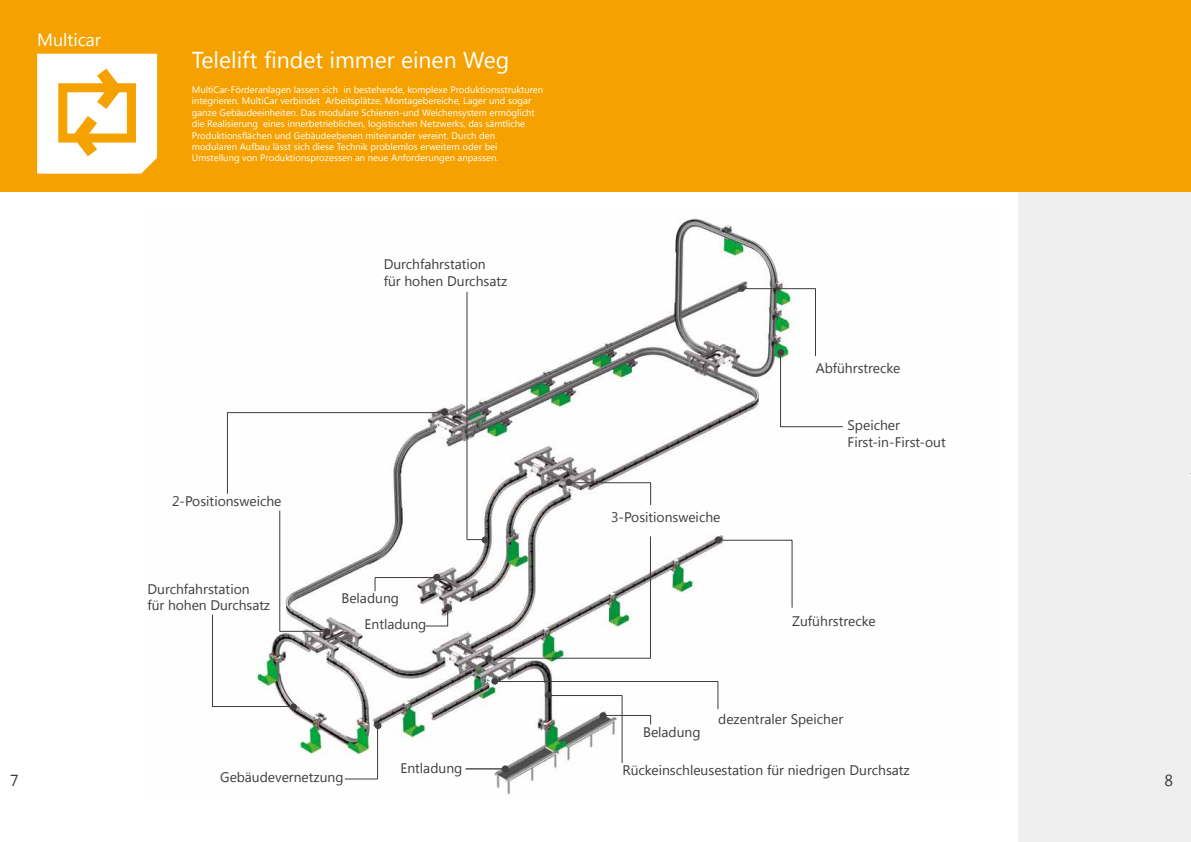
<style>
.page{position:relative;width:1191px;height:842px;background:#fff}
.page>*{position:absolute;margin:0;border:0;box-sizing:border-box;transform-origin:0 0}
.t1{font:23px "Segoe UI";color:#fff}
.t2{font:17.7px "Segoe UI";color:#fff}
.t3{font:16px "Segoe UI";color:#3f3b3a}
.t4{font:13.8px/16.6px "Segoe UI";color:#3f3b3a}
.t5{font:9.5px/11.4px "Segoe UI";color:#fff}
</style>
<div class="page">
<div style="left:1019px;top:191px;width:172px;height:651px;background:#efefef"></div>
<div style="left:0;top:0;width:1191px;height:191px;background:#f5a200"></div>
<svg style="left:37px;top:54px;width:120px;height:120px"></svg>
<img style="left:212px;top:218px;width:631px;height:576px">
<hr style="left:212px;top:706px;width:80px;height:1px;background:#3f3b3a">
<hr style="left:212px;top:615px;width:1px;height:91px;background:#3f3b3a">
<hr style="left:741px;top:288px;width:74px;height:1px;background:#3f3b3a">
<hr style="left:815px;top:289px;width:1px;height:67px;background:#3f3b3a">
<div style="left:290px;top:703px;width:7px;height:7px;background:#3f3b3a;border-radius:50%"></div>
<div style="left:738px;top:285px;width:7px;height:7px;background:#454144;border-radius:50%"></div>
<hr style="left:780px;top:426px;width:63px;height:1px;background:#3f3b3a">
<hr style="left:780px;top:355px;width:1px;height:72px;background:#3f3b3a">
<hr style="left:465px;top:768px;width:37px;height:1px;background:#000">
<div style="left:777px;top:349px;width:7px;height:7px;background:#454144;border-radius:50%"></div>
<hr style="left:718px;top:540px;width:74px;height:1px;background:#3f3b3a">
<hr style="left:791px;top:540px;width:1px;height:68px;background:#3f3b3a">
<div style="left:715px;top:536px;width:6px;height:7px;background:#454144;border-radius:50%"></div>
<hr style="left:548px;top:695px;width:74px;height:1px;background:#3f3b3a">
<hr style="left:622px;top:695px;width:1px;height:68px;background:#3f3b3a">
<div style="left:545px;top:692px;width:7px;height:7px;background:#454144;border-radius:50%"></div>
<div style="left:502px;top:765px;width:6px;height:7px;background:#454144;border-radius:50%"></div>
<div style="left:374px;top:722px;width:7px;height:7px;background:#454144;border-radius:50%"></div>
<hr style="left:377px;top:726px;width:1px;height:53px;background:#3f3b3a">
<hr style="left:345px;top:778px;width:32px;height:1px;background:#3f3b3a">
<div style="left:491px;top:678px;width:7px;height:7px;background:#454144;border-radius:50%"></div>
<hr style="left:495px;top:681px;width:223px;height:1px;background:#3f3b3a">
<svg style="left:717px;top:682px;width:1px;height:27px"></svg>
<div style="left:323px;top:628px;width:7px;height:7px;background:#3f3b3a;border-radius:50%"></div>
<hr style="left:280px;top:631px;width:47px;height:1px;background:#3f3b3a">
<hr style="left:279px;top:510px;width:1px;height:121px;background:#3f3b3a">
<hr style="left:227px;top:413px;width:1px;height:81px;background:#3f3b3a">
<hr style="left:227px;top:412px;width:217px;height:1px;background:#3f3b3a">
<div style="left:441px;top:409px;width:7px;height:7px;background:#3f3b3a;border-radius:50%"></div>
<svg style="left:468px;top:539px;width:13px;height:1px"></svg>
<hr style="left:467px;top:292px;width:1px;height:248px;background:#3f3b3a">
<div style="left:481px;top:536px;width:7px;height:7px;background:#454144;border-radius:50%"></div>
<hr style="left:569px;top:482px;width:81px;height:1px;background:#3f3b3a">
<svg style="left:650px;top:483px;width:1px;height:22px"></svg>
<hr style="left:650px;top:536px;width:1px;height:122px;background:#3f3b3a">
<hr style="left:488px;top:658px;width:162px;height:1px;background:#3f3b3a">
<div style="left:565px;top:479px;width:7px;height:7px;background:#454144;border-radius:50%"></div>
<div style="left:485px;top:655px;width:7px;height:7px;background:#454144;border-radius:50%"></div>
<div style="left:599px;top:712px;width:7px;height:7px;background:#454144;border-radius:50%"></div>
<hr style="left:605px;top:715px;width:45px;height:1px;background:#3f3b3a">
<svg style="left:425px;top:608px;width:23px;height:19px"></svg>
<div style="left:444px;top:604px;width:7px;height:7px;background:#454144;border-radius:50%"></div>
<div style="left:433px;top:574px;width:7px;height:7px;background:#454144;border-radius:50%"></div>
<svg style="left:374px;top:577px;width:1px;height:14px"></svg>
<hr style="left:375px;top:577px;width:62px;height:1px;background:#3f3b3a">
<h2 class="t2" style="left:37px;top:28px;width:65px">Multicar</h2>
<h1 class="t1" style="left:192px;top:44px;width:319px">Telelift findet immer einen Weg</h1>
<p class="t5" style="left:192px;top:84px;width:353px">MultiCar-Förderanlagen lassen sich in bestehende, komplexe Produktionsstrukturen integrieren. MultiCar verbindet Arbeitsplätze, Montagebereiche, Lager und sogar ganze Gebäudeeinheiten. Das modulare Schienen-und Weichensystem ermöglicht die Realisierung eines innerbetrieblichen, logistischen Netzwerks, das sämtliche Produktionsflächen und Gebäudeebenen miteinander vereint. Durch den<br>modularen Aufbau lässt sich diese Technik problemlos erweitern oder bei Umstellung von Produktionsprozessen an neue Anforderungen anpassen.</p>
<h3 class="t4" style="left:384px;top:255px;width:125px">Durchfahrstation<br>für hohen Durchsatz</h3>
<h3 class="t4" style="left:172px;top:492px;width:111px">2-Positionsweiche</h3>
<h3 class="t4" style="left:147px;top:580px;width:124px">Durchfahrstation<br>für hohen Durchsatz</h3>
<h3 class="t4" style="left:364px;top:585px;width:63px;line-height:25.7px;text-indent:-23px">Beladung<br>Entladung</h3>
<h3 class="t4" style="left:816px;top:359px;width:86px">Abführstrecke</h3>
<h3 class="t4" style="left:611px;top:508px;width:111px">3-Positionsweiche</h3>
<h3 class="t4" style="left:847px;top:416px;width:100px">Speicher<br>First-in-First-out</h3>
<h3 class="t4" style="left:792px;top:612px;width:85px">Zuführstrecke</h3>
<h3 class="t4" style="left:643px;top:724px;width:59px">Beladung</h3>
<h3 class="t4" style="left:718px;top:710px;width:126px">dezentraler Speicher</h3>
<h3 class="t4" style="left:400px;top:759px;width:63px">Entladung</h3>
<h3 class="t4" style="left:622px;top:761px;width:289px">Rückeinschleusestation für niedrigen Durchsatz</h3>
<h3 class="t4" style="left:220px;top:768px;width:125px">Gebäudevernetzung</h3>
<h3 class="t3" style="left:10px;top:769px;width:10px">7</h3>
<h3 class="t3" style="left:1164px;top:769px;width:10px">8</h3>
</div>
